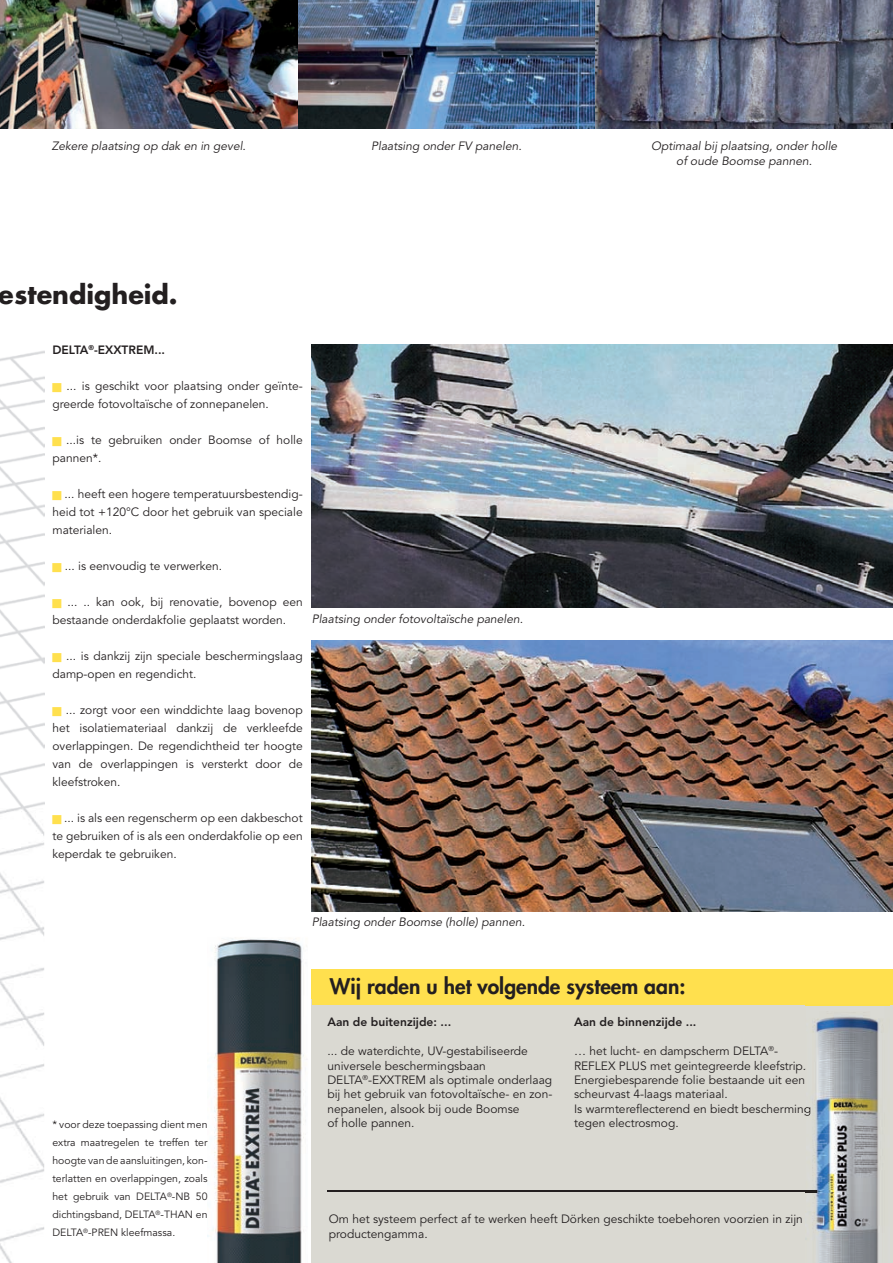
<style>
.page{position:relative;width:893px;height:1263px;background:#fff}
.page>*{position:absolute;margin:0;border:0;box-sizing:border-box;transform-origin:0 0}
.t1{font:700 25.5px "Futura Std";color:#231f20}
.t2{font:800 21px "Futura Std";color:#231f20}
.t3{font:12px/18px "Avenir LT Std";color:#231f20}
.t4{font:italic 12px/14.4px "Avenir LT Std";color:#231f20;text-align:center}
.t5{font:800 12px "Avenir LT Std";color:#231f20}
.t6{font:10.5px/18px "Avenir LT Std";color:#231f20;text-align:justify}
.s1{color:#ffe04e}
</style>
<div class="page">
<img style="left:0;top:807px;width:44px;height:456px">
<img style="left:0;top:351px;width:45px;height:456px">
<div style="left:312px;top:998px;width:581px;height:265px;background:#dad9d2"></div>
<img style="left:0;top:0;width:893px;height:129px">
<div style="left:312px;top:970px;width:581px;height:35px;background:#ffe04e"></div>
<hr style="left:327px;top:1191px;width:506px;height:1px;background:#231f20">
<img style="left:207px;top:938px;width:105px;height:325px">
<img style="left:806px;top:1005px;width:83px;height:258px">
<svg style="left:806px;top:1060px;width:1px;height:13px"></svg>
<svg style="left:806px;top:1104px;width:5px;height:12px"></svg>
<svg style="left:806px;top:1191px;width:27px;height:1px"></svg>
<img style="left:312px;top:344px;width:581px;height:264px">
<img style="left:312px;top:641px;width:581px;height:271px">
<p class="t4" style="left:52px;top:139px;width:196px">Zekere plaatsing op dak en in gevel.</p>
<p class="t4" style="left:371px;top:139px;width:152px">Plaatsing onder FV panelen.</p>
<p class="t4" style="left:651px;top:139px;width:188px">Optimaal bij plaatsing, onder holle of oude Boomse pannen.</p>
<h1 class="t1" style="left:-1px;top:278px;width:180px">estendigheid.</h1>
<p class="t5" style="left:52px;top:343px;width:114px">DELTA<sup>®</sup>-ExxTREm...</p>
<p class="t3" style="left:52px;top:377px;width:252px"><span class="s1">■</span> ... is geschikt voor plaatsing onder geïnte&shy;greerde fotovoltaïsche of zonnepanelen.</p>
<p class="t3" style="left:52px;top:431px;width:252px"><span class="s1">■</span> ...is te gebruiken onder Boomse of holle pannen*.</p>
<p class="t3" style="left:52px;top:485px;width:252px;text-align:justify"><span class="s1">■</span> ... heeft een hogere temperatuursbestendig&shy;heid tot +120°C door het gebruik van speciale materialen.</p>
<p class="t3" style="left:52px;top:557px;width:171px"><span class="s1">■</span> ... is eenvoudig te verwerken.</p>
<p class="t3" style="left:52px;top:593px;width:252px"><span class="s1">■</span> ... .. kan ook, bij renovatie, bovenop een bestaande onderdakfolie geplaatst worden.</p>
<p class="t3" style="left:52px;top:647px;width:252px"><span class="s1">■</span> ... is dankzij zijn speciale beschermingslaag damp-open en regendicht.</p>
<p class="t3" style="left:52px;top:701px;width:252px;text-align:justify"><span class="s1">■</span> ... zorgt voor een winddichte laag bovenop het isolatiemateriaal dankzij de verkleefde overlappingen. De regendichtheid ter hoogte van de overlappingen is versterkt door de kleefstroken.</p>
<p class="t3" style="left:52px;top:809px;width:252px;text-align:justify"><span class="s1">■</span> ... is als een regenscherm op een dakbeschot te gebruiken of is als een onderdakfolie op een keperdak te gebruiken.</p>
<p class="t4" style="left:312px;top:612px;width:213px">Plaatsing onder fotovoltaïsche panelen.</p>
<p class="t6" style="left:52px;top:1116px;width:157px">* voor deze toepassing dient men extra maatregelen te treffen ter hoogte van de aansluitingen, kon&shy;terlatten en overlappingen, zoals het gebruik van DELTA<sup>®</sup>-NB 50 dichtingsband, DELTA<sup>®</sup>-THAN en DELTA<sup>®</sup>-PREN kleefmassa.</p>
<p class="t4" style="left:312px;top:915px;width:215px">Plaatsing onder Boomse (holle) pannen.</p>
<h2 class="t2" style="left:330px;top:973px;width:357px">Wij raden u het volgende systeem aan:</h2>
<p class="t5" style="left:327px;top:1015px;width:125px">Aan de buitenzijde: ...</p>
<p class="t3" style="left:327px;top:1044px;width:226px;line-height:14.4px">... de waterdichte, UV-gestabiliseerde universele beschermingsbaan DELTA<sup>®</sup>-EXXTREM als optimale onderlaag bij het gebruik van fotovoltaïsche- en zon&shy;nepanelen, alsook bij oude Boomse<br>of holle pannen.</p>
<p class="t5" style="left:574px;top:1015px;width:124px">Aan de binnenzijde ...</p>
<p class="t3" style="left:574px;top:1044px;width:239px;line-height:14.4px">… het lucht- en dampscherm DELTA<sup>®</sup>- REFLEX PLUS met geintegreerde kleefstrip.<br>Energiebesparende folie bestaande uit een scheurvast 4-laags materiaal.<br>Is warmtereflecterend en biedt bescherming tegen electrosmog.</p>
<p class="t3" style="left:329px;top:1212px;width:476px;line-height:14.4px">Om het systeem perfect af te werken heeft Dörken geschikte toebehoren voorzien in zijn productengamma.</p>
</div>
